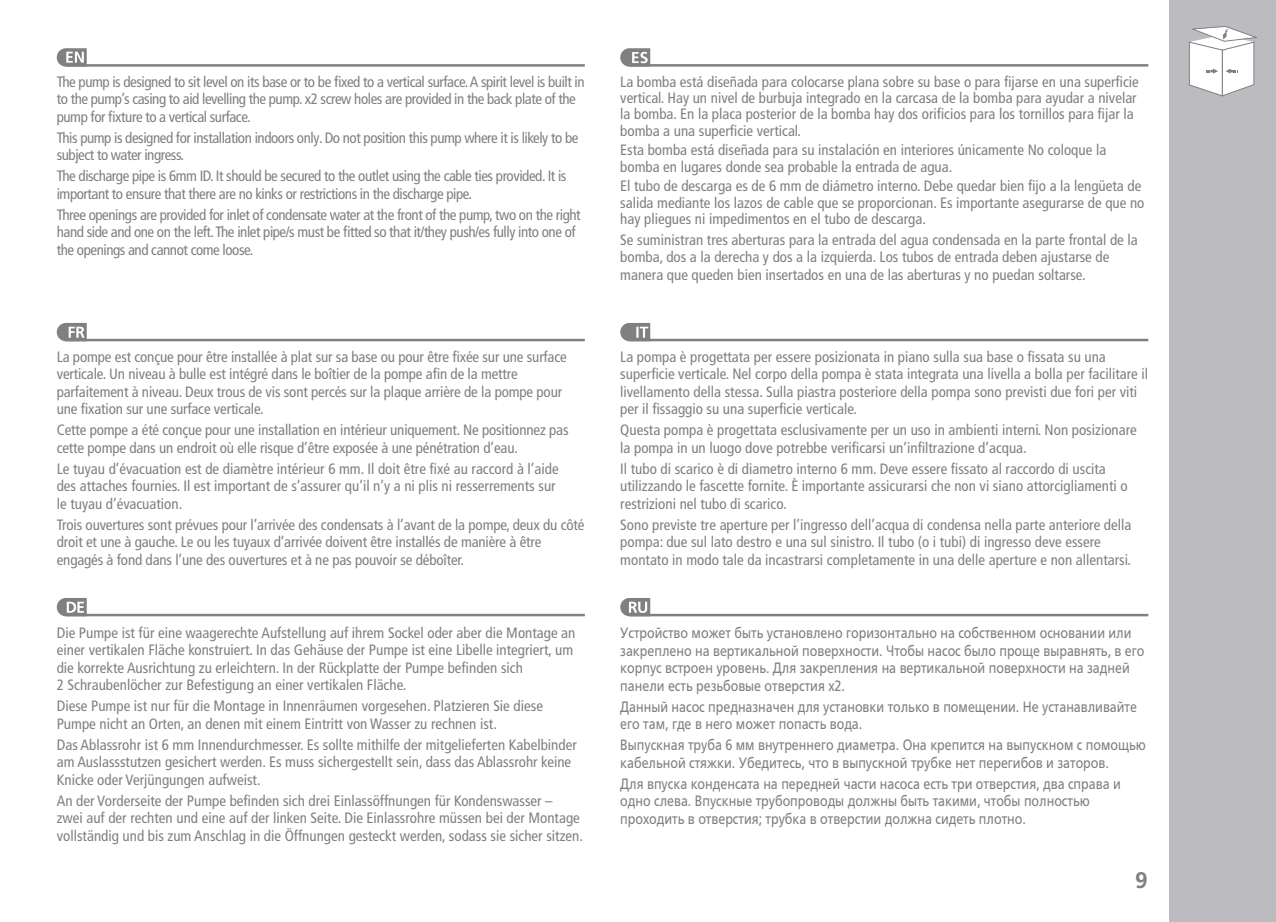
<style>
.page{position:relative;width:1276px;height:922px;background:#fff}
.page>*{position:absolute;margin:0;border:0;box-sizing:border-box;transform-origin:0 0}
.t1{font:700 22.5px "Frutiger LT Pro";color:#808083}
.t2{font:condensed 15px/17.5px "Frutiger LT Pro";color:#808083}
.t3{font:condensed 15px/17.5px "Frutiger LT Pro";letter-spacing:-.03em;color:#808083}
.t4{font:15px/17.5px "Frutiger LTCYR";color:#808083;scale:.83 1}
</style>
<div class="page">
<div style="left:1169px;top:0;width:107px;height:922px;background:#bcbbbf"></div>
<svg style="left:1189px;top:26px;width:68px;height:71px"></svg>
<hr style="left:66px;top:64px;width:519px;height:3px;background:#808083">
<svg style="left:57px;top:48px;width:30px;height:19px"></svg>
<hr style="left:66px;top:339px;width:519px;height:2px;background:#808083">
<svg style="left:57px;top:323px;width:30px;height:18px"></svg>
<hr style="left:66px;top:614px;width:519px;height:2px;background:#808083">
<svg style="left:57px;top:598px;width:30px;height:18px"></svg>
<hr style="left:629px;top:64px;width:519px;height:3px;background:#808083">
<svg style="left:620px;top:48px;width:30px;height:19px"></svg>
<hr style="left:629px;top:339px;width:519px;height:2px;background:#808083">
<svg style="left:620px;top:323px;width:30px;height:18px"></svg>
<hr style="left:629px;top:614px;width:519px;height:2px;background:#808083">
<svg style="left:620px;top:598px;width:30px;height:18px"></svg>
<p class="t3" style="left:57px;top:73px;width:529px">The pump is designed to sit level on its base or to be fixed to a vertical surface. A spirit level is built in to the pump’s casing to aid levelling the pump. x2 screw holes are provided in the back plate of the pump for fixture to a vertical surface.</p>
<p class="t3" style="left:57px;top:129px;width:523px">This pump is designed for installation indoors only. Do not position this pump where it is likely to be subject to water ingress.</p>
<p class="t3" style="left:57px;top:168px;width:511px">The discharge pipe is 6mm ID. It should be secured to the outlet using the cable ties provided. It is important to ensure that there are no kinks or restrictions in the discharge pipe.</p>
<p class="t3" style="left:57px;top:206px;width:525px">Three openings are provided for inlet of condensate water at the front of the pump, two on the right hand side and one on the left. The inlet pipe/s must be fitted so that it/they push/es fully into one of the openings and cannot come loose.</p>
<p class="t2" style="left:57px;top:348px;width:511px">La pompe est conçue pour être installée à plat sur sa base ou pour être fixée sur une surface verticale. Un niveau à bulle est intégré dans le boîtier de la pompe afin de la mettre parfaitement à niveau. Deux trous de vis sont percés sur la plaque arrière de la pompe pour une fixation sur une surface verticale.</p>
<p class="t2" style="left:57px;top:421px;width:513px">Cette pompe a été conçue pour une installation en intérieur uniquement. Ne positionnez pas cette pompe dans un endroit où elle risque d’être exposée à une pénétration d’eau.</p>
<p class="t2" style="left:57px;top:460px;width:503px">Le tuyau d’évacuation est de diamètre intérieur 6 mm. Il doit être fixé au raccord à l’aide des attaches fournies. Il est important de s’assurer qu’il n’y a ni plis ni resserrements sur le tuyau d’évacuation.</p>
<p class="t2" style="left:57px;top:516px;width:529px">Trois ouvertures sont prévues pour l’arrivée des condensats à l’avant de la pompe, deux du côté droit et une à gauche. Le ou les tuyaux d’arrivée doivent être installés de manière à être engagés à fond dans l’une des ouvertures et à ne pas pouvoir se déboîter.</p>
<p class="t2" style="left:57px;top:624px;width:520px">Die Pumpe ist für eine waagerechte Aufstellung auf ihrem Sockel oder aber die Montage an einer vertikalen Fläche konstruiert. In das Gehäuse der Pumpe ist eine Libelle integriert, um die korrekte Ausrichtung zu erleichtern. In der Rückplatte der Pumpe befinden sich<br>2 Schraubenlöcher zur Befestigung an einer vertikalen Fläche.</p>
<p class="t2" style="left:57px;top:697px;width:488px">Diese Pumpe ist nur für die Montage in Innenräumen vorgesehen. Platzieren Sie diese<br>Pumpe nicht an Orten, an denen mit einem Eintritt von Wasser zu rechnen ist.</p>
<p class="t2" style="left:57px;top:736px;width:521px">Das Ablassrohr ist 6 mm Innendurchmesser. Es sollte mithilfe der mitgelieferten Kabelbinder am Auslassstutzen gesichert werden. Es muss sichergestellt sein, dass das Ablassrohr keine<br>Knicke oder Verjüngungen aufweist.</p>
<p class="t2" style="left:57px;top:792px;width:528px">An der Vorderseite der Pumpe befinden sich drei Einlassöffnungen für Kondenswasser –<br>zwei auf der rechten und eine auf der linken Seite. Die Einlassrohre müssen bei der Montage vollständig und bis zum Anschlag in die Öffnungen gesteckt werden, sodass sie sicher sitzen.</p>
<p class="t2" style="left:620px;top:74px;width:520px;line-height:16.2px">La bomba está diseñada para colocarse plana sobre su base o para fijarse en una superficie vertical. Hay un nivel de burbuja integrado en la carcasa de la bomba para ayudar a nivelar la bomba. En la placa posterior de la bomba hay dos orificios para los tornillos para fijar la bomba a una superficie vertical.</p>
<p class="t2" style="left:620px;top:142px;width:487px;line-height:16.2px">Esta bomba está diseñada para su instalación en interiores únicamente No coloque la bomba en lugares donde sea probable la entrada de agua.</p>
<p class="t2" style="left:620px;top:178px;width:526px;line-height:16.2px">El tubo de descarga es de 6 mm de diámetro interno. Debe quedar bien fijo a la lengüeta de salida mediante los lazos de cable que se proporcionan. Es importante asegurarse de que no hay pliegues ni impedimentos en el tubo de descarga.</p>
<p class="t2" style="left:620px;top:231px;width:519px">Se suministran tres aberturas para la entrada del agua condensada en la parte frontal de la bomba, dos a la derecha y dos a la izquierda. Los tubos de entrada deben ajustarse de manera que queden bien insertados en una de las aberturas y no puedan soltarse.</p>
<p class="t2" style="left:620px;top:348px;width:529px">La pompa è progettata per essere posizionata in piano sulla sua base o fissata su una superficie verticale. Nel corpo della pompa è stata integrata una livella a bolla per facilitare il livellamento della stessa. Sulla piastra posteriore della pompa sono previsti due fori per viti per il fissaggio su una superficie verticale.</p>
<p class="t2" style="left:620px;top:421px;width:518px">Questa pompa è progettata esclusivamente per un uso in ambienti interni. Non posizionare la pompa in un luogo dove potrebbe verificarsi un’infiltrazione d’acqua.</p>
<p class="t2" style="left:620px;top:460px;width:509px">Il tubo di scarico è di diametro interno 6 mm. Deve essere fissato al raccordo di uscita utilizzando le fascette fornite. È importante assicurarsi che non vi siano attorcigliamenti o restrizioni nel tubo di scarico.</p>
<p class="t2" style="left:620px;top:516px;width:513px">Sono previste tre aperture per l’ingresso dell’acqua di condensa nella parte anteriore della pompa: due sul lato destro e una sul sinistro. Il tubo (o i tubi) di ingresso deve essere montato in modo tale da incastrarsi completamente in una delle aperture e non allentarsi.</p>
<p class="t4" style="left:620px;top:624px;width:633px">Устройство может быть установлено горизонтально на собственном основании или закреплено на вертикальной поверхности. Чтобы насос было проще выравнять, в его корпус встроен уровень. Для закрепления на вертикальной поверхности на задней панели есть резьбовые отверстия x2.</p>
<p class="t4" style="left:620px;top:698px;width:624px">Данный насос предназначен для установки только в помещении. Не устанавливайте его там, где в него может попасть вода.</p>
<p class="t4" style="left:620px;top:736px;width:634px">Выпускная труба 6 мм внутреннего диаметра. Она крепится на выпускном с помощью кабельной стяжки. Убедитесь, что в выпускной трубке нет перегибов и заторов.</p>
<p class="t4" style="left:620px;top:775px;width:604px">Для впуска конденсата на передней части насоса есть три отверстия, два справа и одно слева. Впускные трубопроводы должны быть такими, чтобы полностью проходить в отверстия; трубка в отверстии должна сидеть плотно.</p>
<h1 class="t1" style="left:1135px;top:866px;width:14px">9</h1>
</div>
